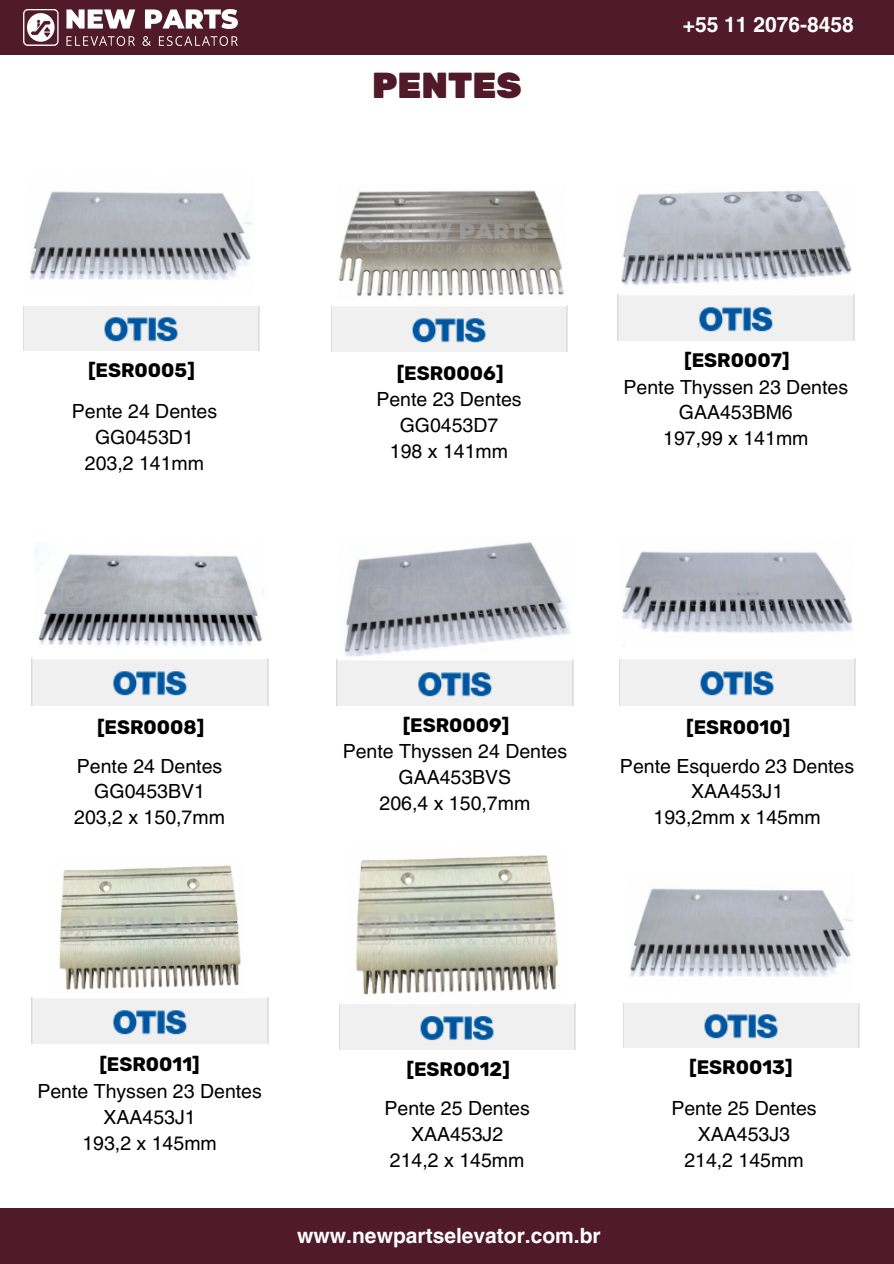
<style>
.page{position:relative;width:894px;height:1264px;background:#fff}
.page>*{position:absolute;margin:0;border:0;box-sizing:border-box;transform-origin:0 0}
.t1{font:900 36px "Rubik";color:#501a2b}
.t2{font:700 21px "Helvetica LT Pro";color:#fff}
.t3{font:19.5px/25.8px "Helvetica LT Pro";color:#000;text-align:center}
.t4{font:700 19.5px "Rubik";color:#000}
</style>
<div class="page">
<div style="left:0;top:0;width:893px;height:55px;background:#501a2b"></div>
<img style="left:23px;top:10px;width:214px;height:36px">
<div style="left:0;top:1207px;width:893px;height:56px;background:#501a2b"></div>
<img style="left:32px;top:997px;width:236px;height:46px">
<img style="left:59px;top:865px;width:182px;height:125px">
<img style="left:619px;top:659px;width:236px;height:46px">
<img style="left:622px;top:551px;width:231px;height:95px">
<img style="left:337px;top:659px;width:236px;height:46px">
<img style="left:344px;top:542px;width:227px;height:115px">
<img style="left:32px;top:659px;width:236px;height:46px">
<img style="left:35px;top:542px;width:229px;height:104px">
<img style="left:339px;top:1003px;width:236px;height:46px">
<img style="left:356px;top:855px;width:202px;height:140px">
<img style="left:623px;top:888px;width:236px;height:159px">
<img style="left:331px;top:306px;width:236px;height:46px">
<img style="left:338px;top:190px;width:226px;height:107px">
<img style="left:617px;top:294px;width:237px;height:47px">
<img style="left:621px;top:191px;width:231px;height:94px">
<img style="left:23px;top:191px;width:237px;height:160px">
<p class="t1" style="left:372px;top:65px;width:151px">PENTES</p>
<h1 class="t2" style="left:682px;top:17px;width:172px">+55 11 2076-8458</h1>
<p class="t4" style="left:88px;top:359px;width:108px">[ESR0005]</p>
<p class="t3" style="left:72px;top:400px;width:147px">Pente 24 Dentes</p>
<p class="t3" style="left:95px;top:426px;width:100px">GG0453D1</p>
<h3 class="t3" style="left:85px;top:452px;width:121px">203,2 141mm</h3>
<p class="t4" style="left:396px;top:362px;width:108px">[ESR0006]</p>
<p class="t3" style="left:376px;top:388px;width:147px">Pente 23 Dentes</p>
<p class="t3" style="left:399px;top:414px;width:100px">GG0453D7</p>
<p class="t3" style="left:390px;top:440px;width:120px">198 x 141mm</p>
<p class="t4" style="left:684px;top:349px;width:107px">[ESR0007]</p>
<p class="t3" style="left:623px;top:375px;width:226px">Pente Thyssen 23 Dentes<br>GAA453BM6</p>
<p class="t3" style="left:663px;top:427px;width:147px">197,99 x 141mm</p>
<h2 class="t4" style="left:97px;top:715px;width:109px">[ESR0008]</h2>
<p class="t3" style="left:77px;top:754px;width:147px">Pente 24 Dentes</p>
<p class="t3" style="left:94px;top:780px;width:112px">GG0453BV1</p>
<p class="t3" style="left:74px;top:806px;width:152px">203,2 x 150,7mm</p>
<h2 class="t4" style="left:402px;top:714px;width:108px">[ESR0009]</h2>
<p class="t3" style="left:342px;top:740px;width:226px">Pente Thyssen 24 Dentes<br>GAA453BVS</p>
<p class="t3" style="left:379px;top:792px;width:152px">206,4 x 150,7mm</p>
<h2 class="t4" style="left:686px;top:715px;width:105px">[ESR0010]</h2>
<p class="t3" style="left:619px;top:754px;width:236px">Pente Esquerdo 23 Dentes</p>
<p class="t3" style="left:690px;top:780px;width:94px">XAA453J1</p>
<p class="t3" style="left:653px;top:806px;width:168px">193,2mm x 145mm</p>
<p class="t4" style="left:99px;top:1052px;width:102px">[ESR0011]</p>
<p class="t3" style="left:37px;top:1080px;width:226px">Pente Thyssen 23 Dentes<br>XAA453J1</p>
<p class="t3" style="left:82px;top:1132px;width:136px">193,2 x 145mm</p>
<h2 class="t4" style="left:406px;top:1057px;width:105px">[ESR0012]</h2>
<p class="t3" style="left:384px;top:1097px;width:147px">Pente 25 Dentes<br>XAA453J2</p>
<p class="t3" style="left:390px;top:1148px;width:136px">214,2 x 145mm</p>
<h3 class="t2" style="left:297px;top:1227px;width:305px">www.newpartselevator.com.br</h3>
<h2 class="t4" style="left:689px;top:1056px;width:105px">[ESR0013]</h2>
<p class="t3" style="left:671px;top:1097px;width:147px">Pente 25 Dentes</p>
<p class="t3" style="left:697px;top:1123px;width:94px">XAA453J3</p>
<p class="t3" style="left:684px;top:1148px;width:121px">214,2 145mm</p>
</div>
